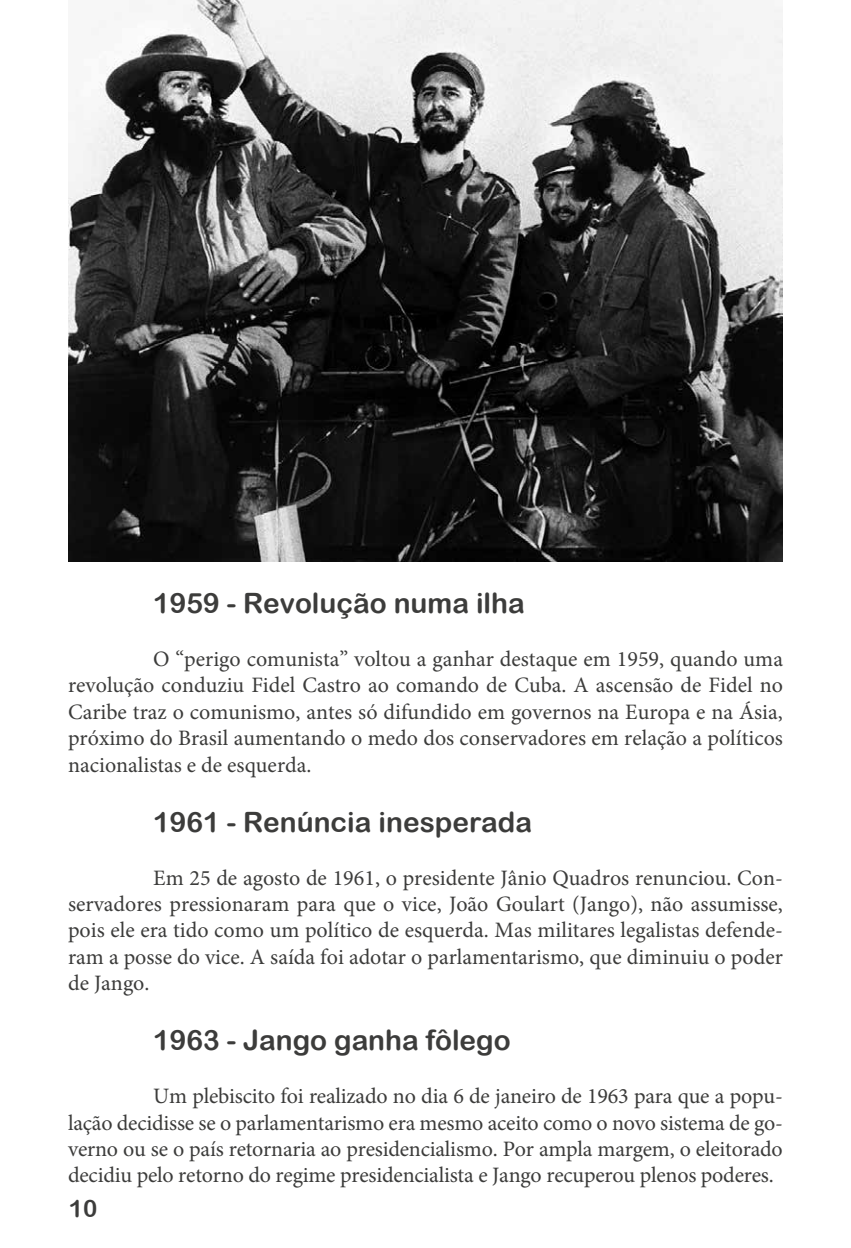
<style>
.page{position:relative;width:851px;height:1248px;background:#fff}
.page>*{position:absolute;margin:0;border:0;box-sizing:border-box;transform-origin:0 0}
.t1{font:28px "Arial Rounded MT Bold";color:#3c3c3b}
.t2{font:24px "Arial Rounded MT Bold";color:#3c3c3b}
.t3{font:22px/26.4px "Minion Pro";color:#3c3c3b;text-align:justify}
</style>
<div class="page">
<img style="left:68px;top:0;width:714px;height:561px">
<p class="t1" style="left:153px;top:586px;width:373px">1959 - Revolução numa ilha</p>
<p class="t3" style="left:68px;top:646px;width:716px;text-indent:85px">O “perigo comunista” voltou a ganhar destaque em 1959, quando uma revolução conduziu Fidel Castro ao comando de Cuba. A ascensão de Fidel no Caribe traz o comunismo, antes só difundido em governos na Europa e na Ásia, próximo do Brasil aumentando o medo dos conservadores em relação a políticos nacionalistas e de esquerda.</p>
<p class="t1" style="left:153px;top:805px;width:380px">1961 - Renúncia inesperada</p>
<p class="t3" style="left:68px;top:864px;width:716px;text-indent:85px">Em 25 de agosto de 1961, o presidente Jânio Quadros renunciou. Con&shy;servadores pressionaram para que o vice, João Goulart (Jango), não assumisse, pois ele era tido como um político de esquerda. Mas militares legalistas defende&shy;ram a posse do vice. A saída foi adotar o parlamentarismo, que diminuiu o poder de Jango.</p>
<p class="t1" style="left:153px;top:1023px;width:359px">1963 - Jango ganha fôlego</p>
<p class="t3" style="left:68px;top:1082px;width:716px;text-indent:85px">Um plebiscito foi realizado no dia 6 de janeiro de 1963 para que a popu&shy;lação decidisse se o parlamentarismo era mesmo aceito como o novo sistema de go&shy;verno ou se o país retornaria ao presidencialismo. Por ampla margem, o eleitorado decidiu pelo retorno do regime presidencialista e Jango recuperou plenos poderes.</p>
<p class="t2" style="left:69px;top:1194px;width:30px">10</p>
</div>
